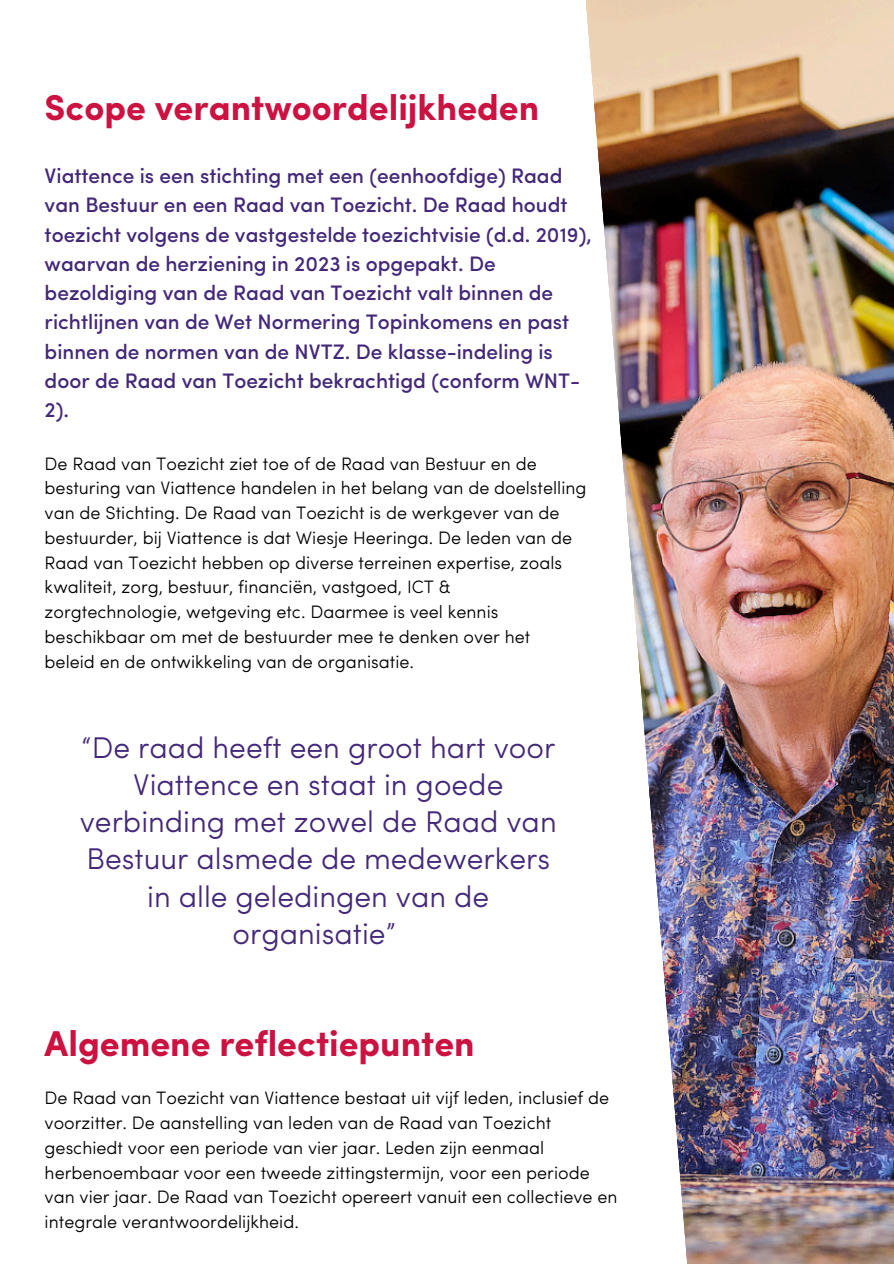
<style>
.page{position:relative;width:894px;height:1264px;background:#fff}
.page>*{position:absolute;margin:0;border:0;box-sizing:border-box;transform-origin:0 0}
.t1{font:700 36px "Sofia Pro";color:#cb1241}
.t2{font:300 30px/37.2px "Sofia Pro";color:#432879;text-align:center}
.t3{font:500 21px/29.2px "Sofia Pro";color:#432879}
.t4{font:300 18px/24.8px "Sofia Pro";color:#000}
</style>
<div class="page">
<img style="left:688px;top:0;width:205px;height:1263px">
<img style="left:585px;top:0;width:103px;height:1263px">
<h3 class="t1" style="left:45px;top:92px;width:496px">Scope verantwoordelijkheden</h3>
<p class="t3" style="left:45px;top:163px;width:548px">Viattence is een stichting met een (eenhoofdige) Raad van Bestuur en een Raad van Toezicht. De Raad houdt toezicht volgens de vastgestelde toezichtvisie (d.d. 2019), waarvan de herziening in 2023 is opgepakt. De bezoldiging van de Raad van Toezicht valt binnen de richtlijnen van de Wet Normering Topinkomens en past binnen de normen van de NVTZ. De klasse-indeling is door de Raad van Toezicht bekrachtigd (conform WNT-2).</p>
<p class="t4" style="left:45px;top:452px;width:543px">De Raad van Toezicht ziet toe of de Raad van Bestuur en de besturing van Viattence handelen in het belang van de doelstelling van de Stichting. De Raad van Toezicht is de werkgever van de bestuurder, bij Viattence is dat Wiesje Heeringa. De leden van de Raad van Toezicht hebben op diverse terreinen expertise, zoals kwaliteit, zorg, bestuur, financiën, vastgoed, ICT &amp; zorgtechnologie, wetgeving etc. Daarmee is veel kennis beschikbaar om met de bestuurder mee te denken over het</p>
<h2 class="t4" style="left:45px;top:650px;width:371px">beleid en de ontwikkeling van de organisatie.</h2>
<p class="t2" style="left:80px;top:732px;width:478px">“De raad heeft een groot hart voor<br>Viattence en staat in goede verbinding met zowel de Raad van<br>Bestuur alsmede de medewerkers in alle geledingen van de organisatie”</p>
<h1 class="t1" style="left:45px;top:1029px;width:431px">Algemene reflectiepunten</h1>
<p class="t4" style="left:45px;top:1087px;width:574px">De Raad van Toezicht van Viattence bestaat uit vijf leden, inclusief de voorzitter. De aanstelling van leden van de Raad van Toezicht geschiedt voor een periode van vier jaar. Leden zijn eenmaal herbenoembaar voor een tweede zittingstermijn, voor een periode van vier jaar. De Raad van Toezicht opereert vanuit een collectieve en integrale verantwoordelijkheid.</p>
</div>
